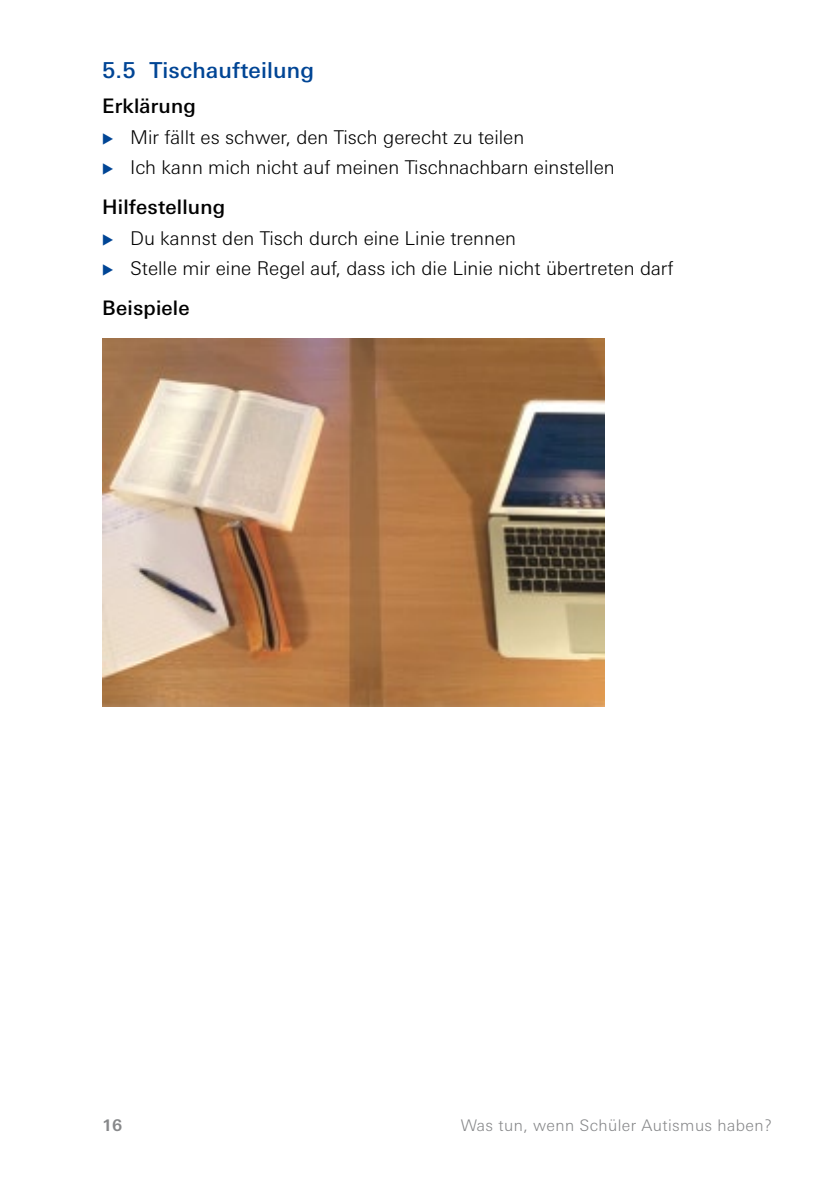
<style>
.page{position:relative;width:840px;height:1191px;background:#fff}
.page>*{position:absolute;margin:0;border:0;box-sizing:border-box;transform-origin:0 0}
.t1{font:500 22px "LT Univers Basic";letter-spacing:.01em;color:#004595}
.t2{font:500 20px "LT Univers Basic";letter-spacing:.01em;color:#000}
.t3{font:300 19px/30.6px "LT Univers Basic";color:#000}
.t4{font:300 16px "LT Univers Basic";letter-spacing:.025em;color:#87888a}
.t5{font:700 16px "LT Univers Basic";color:#87888a}
</style>
<div class="page">
<img style="left:102px;top:339px;width:502px;height:368px">
<p class="t1" style="left:102px;top:57px;width:213px">5.5 Tischaufteilung</p>
<p class="t2" style="left:102px;top:95px;width:95px">Erklärung</p>
<p class="t3" style="left:130px;top:122px;width:486px">Mir fällt es schwer, den Tisch gerecht zu teilen<br>Ich kann mich nicht auf meinen Tischnachbarn einstellen</p>
<p class="t2" style="left:102px;top:195px;width:124px">Hilfestellung</p>
<p class="t3" style="left:130px;top:223px;width:544px">Du kannst den Tisch durch eine Linie trennen<br>Stelle mir eine Regel auf, dass ich die Linie nicht übertreten darf</p>
<p class="t2" style="left:102px;top:296px;width:89px">Beispiele</p>
<p class="t5" style="left:102px;top:1116px;width:22px">16</p>
<p class="t4" style="left:460px;top:1116px;width:312px">Was tun, wenn Schüler Autismus haben?</p>
</div>
